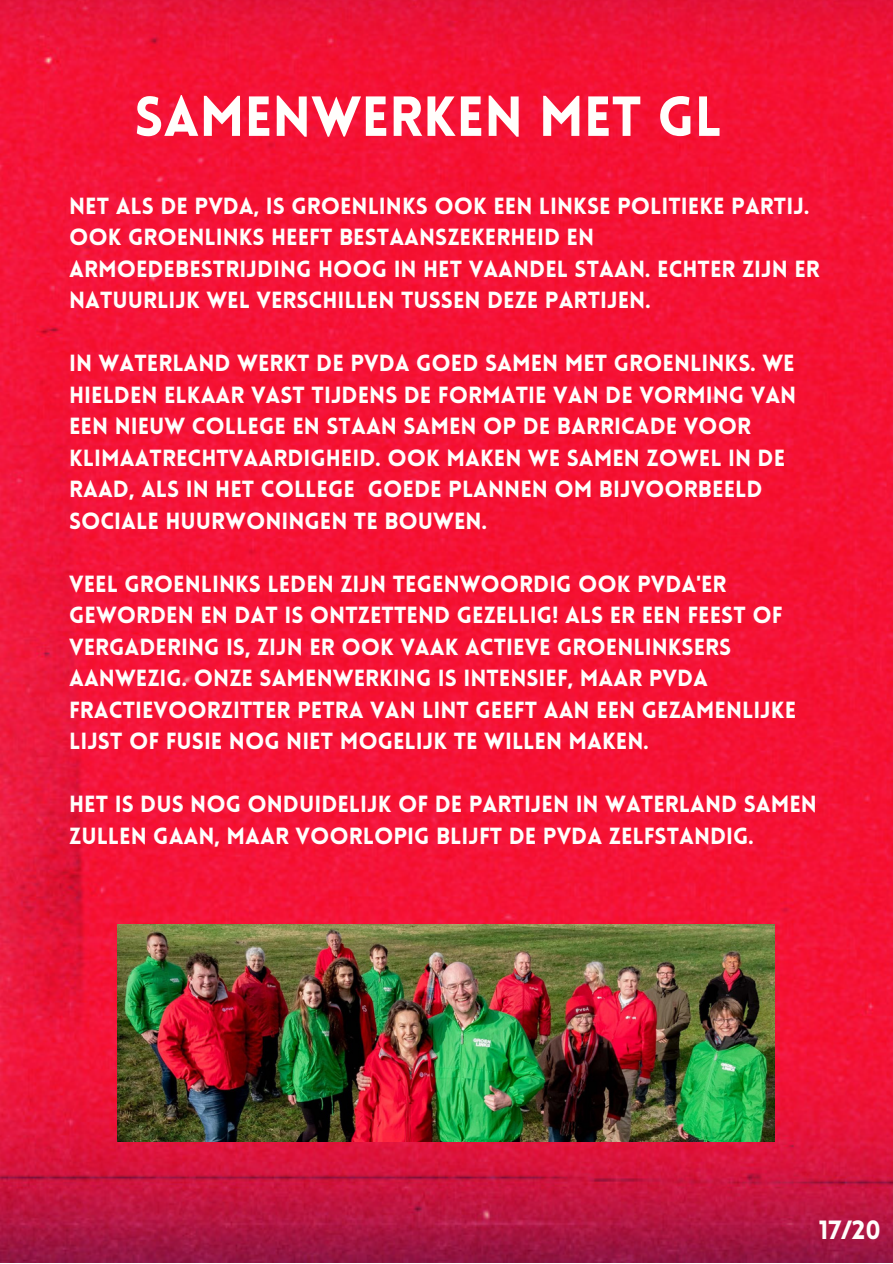
<style>
.page{position:relative;width:893px;height:1264px;background:#fff}
.page>*{position:absolute;margin:0;border:0;box-sizing:border-box;transform-origin:0 0}
.t1{font:900 55.2px "Lovelo";color:#fffefc}
.t2{font:900 25.8px "Lovelo";color:#fffefc}
.t3{font:900 22.8px/31.5px "Lovelo";color:#fffefc}
</style>
<div class="page">
<img style="left:0;top:0;width:892px;height:1262px">
<img style="left:118px;top:924px;width:656px;height:217px">
<p class="t1" style="left:134px;top:94px;width:589px">SAMENWERKEN MET GL</p>
<p class="t3" style="left:69px;top:192px;width:752px">NET ALS DE PVDA, IS GROENLINKS OOK EEN LINKSE POLITIEKE PARTIJ.<br>OOK GROENLINKS HEEFT BESTAANSZEKERHEID EN ARMOEDEBESTRIJDING HOOG IN HET VAANDEL STAAN. ECHTER ZIJN ER NATUURLIJK WEL VERSCHILLEN TUSSEN DEZE PARTIJEN.</p>
<p class="t3" style="left:69px;top:350px;width:728px">IN WATERLAND WERKT DE PVDA GOED SAMEN MET GROENLINKS. WE HIELDEN ELKAAR VAST TIJDENS DE FORMATIE VAN DE VORMING VAN EEN NIEUW COLLEGE EN STAAN SAMEN OP DE BARRICADE VOOR KLIMAATRECHTVAARDIGHEID. OOK MAKEN WE SAMEN ZOWEL IN DE RAAD, ALS IN HET COLLEGE GOEDE PLANNEN OM BIJVOORBEELD SOCIALE HUURWONINGEN TE BOUWEN.</p>
<p class="t3" style="left:69px;top:570px;width:728px">VEEL GROENLINKS LEDEN ZIJN TEGENWOORDIG OOK PVDA'ER GEWORDEN EN DAT IS ONTZETTEND GEZELLIG! ALS ER EEN FEEST OF VERGADERING IS, ZIJN ER OOK VAAK ACTIEVE GROENLINKSERS AANWEZIG. ONZE SAMENWERKING IS INTENSIEF, MAAR PVDA FRACTIEVOORZITTER PETRA VAN LINT GEEFT AAN EEN GEZAMENLIJKE LIJST OF FUSIE NOG NIET MOGELIJK TE WILLEN MAKEN.</p>
<p class="t3" style="left:69px;top:790px;width:749px">HET IS DUS NOG ONDUIDELIJK OF DE PARTIJEN IN WATERLAND SAMEN<br>ZULLEN GAAN, MAAR VOORLOPIG BLIJFT DE PVDA ZELFSTANDIG.</p>
<p class="t2" style="left:818px;top:1219px;width:63px">17/20</p>
</div>
